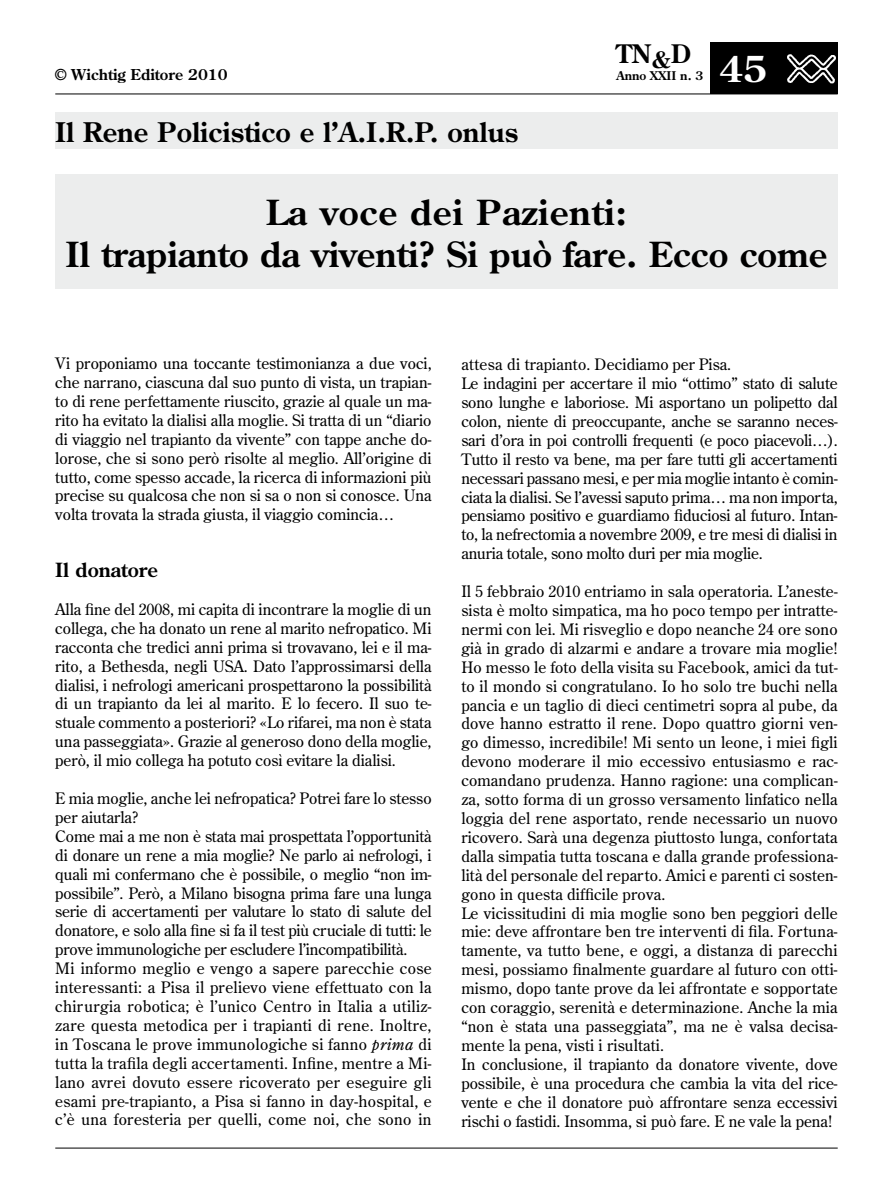
<style>
.page{position:relative;width:893px;height:1191px;background:#fff}
.page>*{position:absolute;margin:0;border:0;box-sizing:border-box;transform-origin:0 0}
.t1{font:700 36px "Century Old Style";color:#fff}
.t2{font:700 34.5px/41.4px "Century Old Style";color:#000;text-align:center}
.t3{font:700 27px "Century Old Style";color:#000}
.t4{font:700 25.5px "Century Old Style";color:#000}
.t5{font:700 19.5px "Century Old Style";color:#000}
.t6{font:15.75px/18.9px "Century Old Style";letter-spacing:.01em;color:#000}
.t7{font:15.75px/18.9px "Century Old Style";letter-spacing:-.01em;color:#000}
.t8{font:700 15px "Century Old Style";color:#000}
.t9{font:700 12px "Century Old Style";color:#000}
.s1{font-style:italic}
</style>
<div class="page">
<hr style="left:55px;top:94px;width:783px;height:1px;background:#000">
<div style="left:710px;top:43px;width:128px;height:51px;background:#000"></div>
<img style="left:787px;top:54px;width:49px;height:30px">
<hr style="left:55px;top:1147px;width:783px;height:1px;background:#000">
<div style="left:55px;top:113px;width:783px;height:36px;background:#eceded"></div>
<div style="left:55px;top:175px;width:783px;height:114px;background:#eceded"></div>
<h3 class="t4" style="left:616px;top:37px;width:76px">TN<sub>&amp;</sub>D</h3>
<p class="t8" style="left:55px;top:65px;width:174px">© Wichtig Editore 2010</p>
<p class="t9" style="left:616px;top:67px;width:89px">Anno XXII n. 3</p>
<h3 class="t3" style="left:55px;top:114px;width:465px">Il Rene Policistico e l’A.I.R.P. onlus</h3>
<h1 class="t1" style="left:719px;top:45px;width:49px">45</h1>
<h2 class="t2" style="left:66px;top:191px;width:763px">La voce dei Pazienti:<br>Il trapianto da viventi? Si può fare. Ecco come</h2>
<p class="t6" style="left:55px;top:353px;width:378px;text-align:justify">Vi proponiamo una toccante testimonianza a due voci, che narrano, ciascuna dal suo punto di vista, un trapian&shy;to di rene perfettamente riuscito, grazie al quale un ma&shy;rito ha evitato la dialisi alla moglie. Si tratta di un “diario di viaggio nel trapianto da vivente” con tappe anche do&shy;lorose, che si sono però risolte al meglio. All’origine di tutto, come spesso accade, la ricerca di informazioni più precise su qualcosa che non si sa o non si conosce. Una volta trovata la strada giusta, il viaggio comincia…</p>
<p class="t5" style="left:55px;top:557px;width:104px">Il donatore</p>
<p class="t6" style="left:55px;top:599px;width:378px;text-align:justify">Alla fine del 2008, mi capita di incontrare la moglie di un collega, che ha donato un rene al marito nefropatico. Mi racconta che tredici anni prima si trovavano, lei e il ma&shy;rito, a Bethesda, negli USA. Dato l’approssimarsi della dialisi, i nefrologi americani prospettarono la possibilità di un trapianto da lei al marito. E lo fecero. Il suo te&shy;stuale commento a posteriori? «Lo rifarei, ma non è stata una passeggiata». Grazie al generoso dono della moglie, però, il mio collega ha potuto così evitare la dialisi.</p>
<p class="t6" style="left:55px;top:788px;width:378px">E mia moglie, anche lei nefropatica? Potrei fare lo stesso per aiutarla?<br>Come mai a me non è stata mai prospettata l’opportunità di donare un rene a mia moglie? Ne parlo ai nefrologi, i quali mi confermano che è possibile, o meglio “non im&shy;possibile”. Però, a Milano bisogna prima fare una lunga serie di accertamenti per valutare lo stato di salute del donatore, e solo alla fine si fa il test più cruciale di tutti: le prove immunologiche per escludere l’incompatibilità.<br>Mi informo meglio e vengo a sapere parecchie cose interessanti: a Pisa il prelievo viene effettuato con la chirurgia robotica; è l’unico Centro in Italia a utiliz&shy;zare questa metodica per i trapianti di rene. Inoltre, in Toscana le prove immunologiche si fanno <span class="s1">prima</span> di tutta la trafila degli accertamenti. Infine, mentre a Mi&shy;lano avrei dovuto essere ricoverato per eseguire gli esami pre-trapianto, a Pisa si fanno in day-hospital, e c’è una foresteria per quelli, come noi, che sono in</p>
<p class="t7" style="left:461px;top:354px;width:378px">attesa di trapianto. Decidiamo per Pisa.<br>Le indagini per accertare il mio “ottimo” stato di salute sono lunghe e laboriose. Mi asportano un polipetto dal colon, niente di preoccupante, anche se saranno neces&shy;sari d’ora in poi controlli frequenti (e poco piacevoli…).<br>Tutto il resto va bene, ma per fare tutti gli accertamenti necessari passano mesi, e per mia moglie intanto è comin&shy;ciata la dialisi. Se l’avessi saputo prima… ma non importa, pensiamo positivo e guardiamo fiduciosi al futuro. Intan&shy;to, la nefrectomia a novembre 2009, e tre mesi di dialisi in anuria totale, sono molto duri per mia moglie.</p>
<p class="t6" style="left:461px;top:581px;width:378px">Il 5 febbraio 2010 entriamo in sala operatoria. L’aneste&shy;sista è molto simpatica, ma ho poco tempo per intratte&shy;nermi con lei. Mi risveglio e dopo neanche 24 ore sono già in grado di alzarmi e andare a trovare mia moglie!<br>Ho messo le foto della visita su Facebook, amici da tut&shy;to il mondo si congratulano. Io ho solo tre buchi nella pancia e un taglio di dieci centimetri sopra al pube, da dove hanno estratto il rene. Dopo quattro giorni ven&shy;go dimesso, incredibile! Mi sento un leone, i miei figli devono moderare il mio eccessivo entusiasmo e rac&shy;comandano prudenza. Hanno ragione: una complican&shy;za, sotto forma di un grosso versamento linfatico nella loggia del rene asportato, rende necessario un nuovo ricovero. Sarà una degenza piuttosto lunga, confortata dalla simpatia tutta toscana e dalla grande professiona&shy;lità del personale del reparto. Amici e parenti ci sosten&shy;gono in questa difficile prova.<br>Le vicissitudini di mia moglie sono ben peggiori delle mie: deve affrontare ben tre interventi di fila. Fortuna&shy;tamente, va tutto bene, e oggi, a distanza di parecchi mesi, possiamo finalmente guardare al futuro con otti&shy;mismo, dopo tante prove da lei affrontate e sopportate con coraggio, serenità e determinazione. Anche la mia “non è stata una passeggiata”, ma ne è valsa decisa&shy;mente la pena, visti i risultati.<br>In conclusione, il trapianto da donatore vivente, dove possibile, è una procedura che cambia la vita del rice&shy;vente e che il donatore può affrontare senza eccessivi rischi o fastidi. Insomma, si può fare. E ne vale la pena!</p>
</div>
